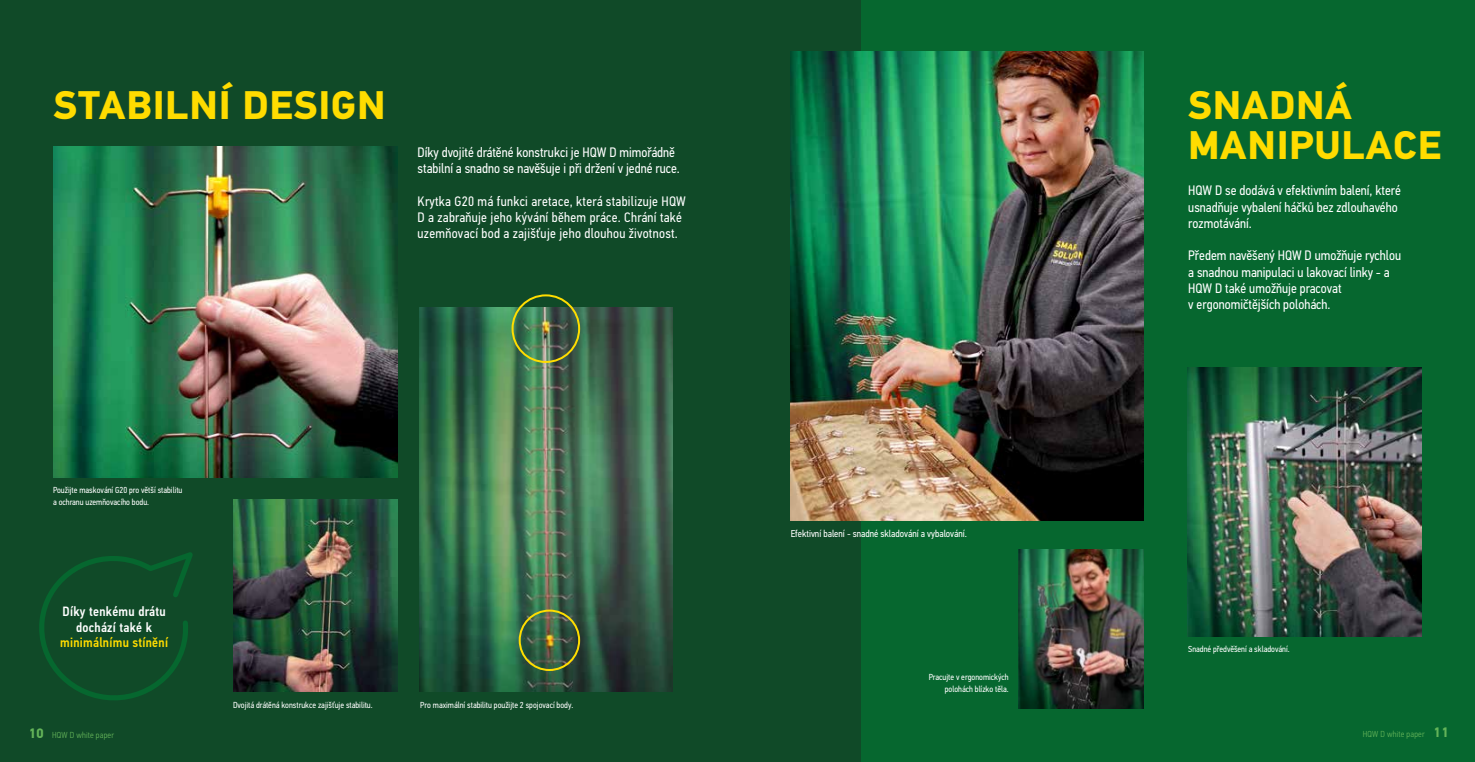
<style>
.page{position:relative;width:1475px;height:762px;background:#fff}
.page>*{position:absolute;margin:0;border:0;box-sizing:border-box;transform-origin:0 0}
.t1{font:700 40px/40px "PF Din Text Pro";letter-spacing:.02em;color:#ffdc00}
.t2{font:13.75px/16.2px "PF Din Text Cond Pro";color:#fff}
.t3{font:13.75px/16.2px "PF Din Text Cond Pro";letter-spacing:.02em;color:#fff}
.t4{font:500 13.5px/15.4px "PF Din Text Cond Pro";letter-spacing:.02em;color:#fff;text-align:center}
.t5{font:500 13.5px "PF Din Text Cond Pro";letter-spacing:.02em;color:#ffdc00}
.t6{font:10px "PF Din Text Cond Pro";color:#fff}
.t7{font:8.75px/11.2px "PF Din Text Cond Pro";color:#fff}
.t8{font:300 8.75px "PF Din Text Cond Pro";letter-spacing:.02em;color:#64b459}
.s1{font-family:"PF Din Text Pro";font-weight:700;font-size:13.75px}
</style>
<div class="page">
<div style="left:0;top:0;width:1474px;height:762px;background:#104a28"></div>
<img style="left:53px;top:147px;width:344px;height:330px">
<img style="left:233px;top:499px;width:164px;height:192px">
<svg style="left:39px;top:552px;width:154px;height:148px"></svg>
<img style="left:419px;top:307px;width:253px;height:384px">
<div style="left:518px;top:609px;width:62px;height:62px;border:2px solid #fd0;border-radius:50%"></div>
<div style="left:511px;top:294px;width:69px;height:69px;border:2px solid #fd0;border-radius:50%"></div>
<div style="left:861px;top:0;width:613px;height:762px;background:#06672f"></div>
<img style="left:1187px;top:367px;width:234px;height:270px">
<img style="left:790px;top:51px;width:353px;height:469px">
<img style="left:1018px;top:549px;width:125px;height:160px">
<h1 class="t1" style="left:54px;top:86px;width:333px">STABILNÍ DESIGN</h1>
<p class="t2" style="left:417px;top:144px;width:264px">Díky dvojité drátěné konstrukci je HQW D mimořádně stabilní a snadno se navěšuje i při držení v jedné ruce.</p>
<p class="t3" style="left:417px;top:193px;width:270px">Krytka G20 má funkci aretace, která stabilizuje HQW<br>D a zabraňuje jeho kývání během práce. Chrání také uzemňovací bod a zajišťuje jeho dlouhou životnost.</p>
<p class="t7" style="left:53px;top:485px;width:131px">Použijte maskování G20 pro větší stabilitu a ochranu uzemňovacího bodu.</p>
<p class="t4" style="left:63px;top:604px;width:105px">Díky tenkému drátu dochází také k</p>
<p class="t5" style="left:60px;top:634px;width:109px">minimálnímu stínění</p>
<p class="t7" style="left:233px;top:700px;width:141px">Dvojitá drátěná konstrukce zajišťuje stabilitu.</p>
<p class="t7" style="left:420px;top:700px;width:154px">Pro maximální stabilitu použijte 2 spojovací body.</p>
<p class="t6" style="left:790px;top:528px;width:178px">Efektivní balení - snadné skladování a vybalování.</p>
<p class="t7" style="left:928px;top:671px;width:81px;text-align:right">Pracujte v ergonomických polohách blízko těla.</p>
<h1 class="t1" style="left:1187px;top:86px;width:254px">SNADNÁ<br>MANIPULACE</h1>
<p class="t2" style="left:1187px;top:183px;width:214px">HQW D se dodává v efektivním balení, které usnadňuje vybalení háčků bez zdlouhavého rozmotávání.</p>
<p class="t2" style="left:1187px;top:248px;width:214px">Předem navěšený HQW D umožňuje rychlou a snadnou manipulaci u lakovací linky - a HQW D také umožňuje pracovat<br>v ergonomičtějších polohách.</p>
<p class="t7" style="left:1187px;top:643px;width:103px">Snadné předvěšení a skladování.</p>
<p class="t8" style="left:28px;top:729px;width:87px"><span class="s1">10</span> HQW D white paper</p>
<p class="t8" style="left:1362px;top:729px;width:87px">HQW D white paper <span class="s1">11</span></p>
</div>
